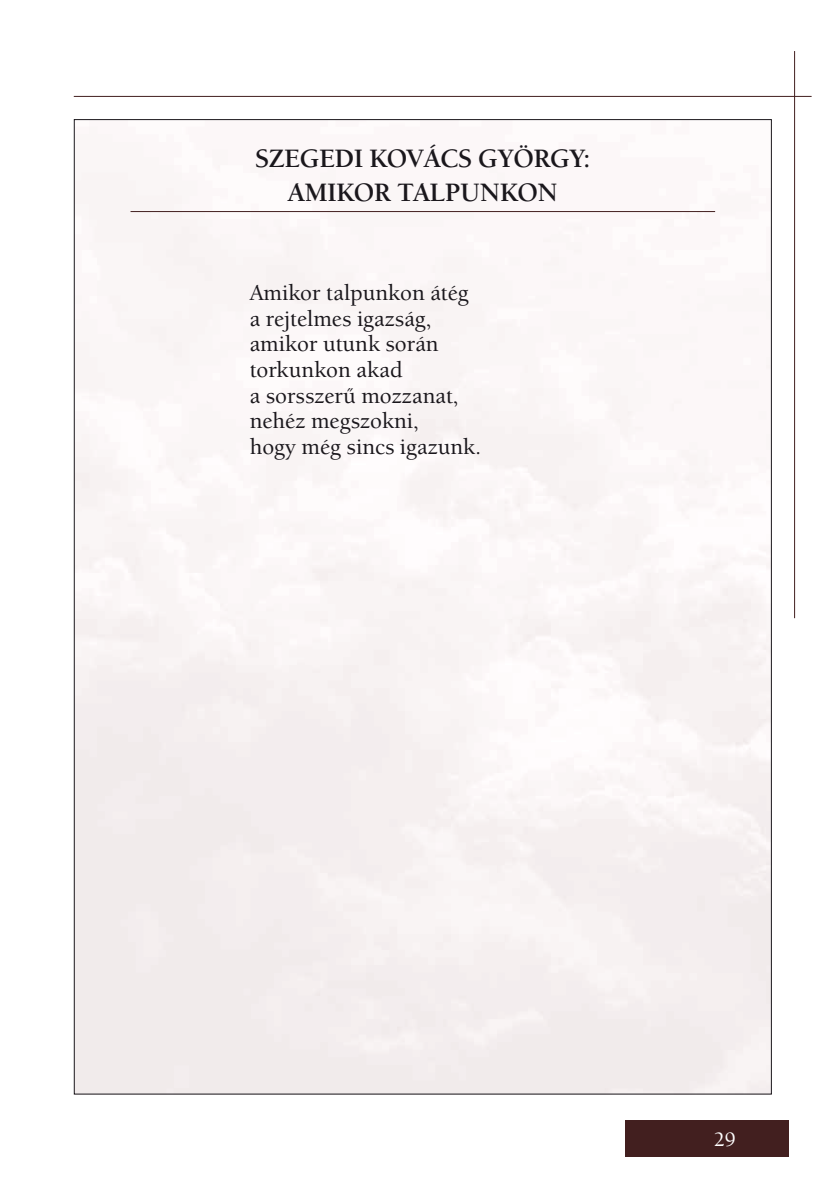
<style>
.page{position:relative;width:840px;height:1191px;background:#fff}
.page>*{position:absolute;margin:0;border:0;box-sizing:border-box;transform-origin:0 0}
.t1{font:700 26px/34px "Berkeley Old Sty Itc TEE";color:#1a171c;text-align:center}
.t2{font:500 22px/25.6px "Berkeley Old Sty Itc TEE";color:#1a171c}
.t3{font:500 20px "Berkeley Old Sty Itc TEE";color:#fff}
</style>
<div class="page">
<img style="left:76px;top:165px;width:693px;height:927px">
<div style="left:624px;top:1120px;width:164px;height:37px;background:#421f1f"></div>
<hr style="left:74px;top:96px;width:737px;height:1px;background:#421f1f">
<hr style="left:793px;top:51px;width:1px;height:567px;background:#421f1f">
<hr style="left:130px;top:211px;width:584px;height:1px;background:#421f1f">
<p class="t1" style="left:255px;top:141px;width:337px">SZEGEDI KOVÁCS GYÖRGY:<br>AMIKOR TALPUNKON</p>
<p class="t2" style="left:249px;top:280px;width:233px">Amikor talpunkon átég a rejtelmes igazság, amikor utunk során torkunkon akad<br>a sorsszerű mozzanat, nehéz megszokni,<br>hogy még sincs igazunk.</p>
<p class="t3" style="left:713px;top:1128px;width:24px">29</p>
</div>
